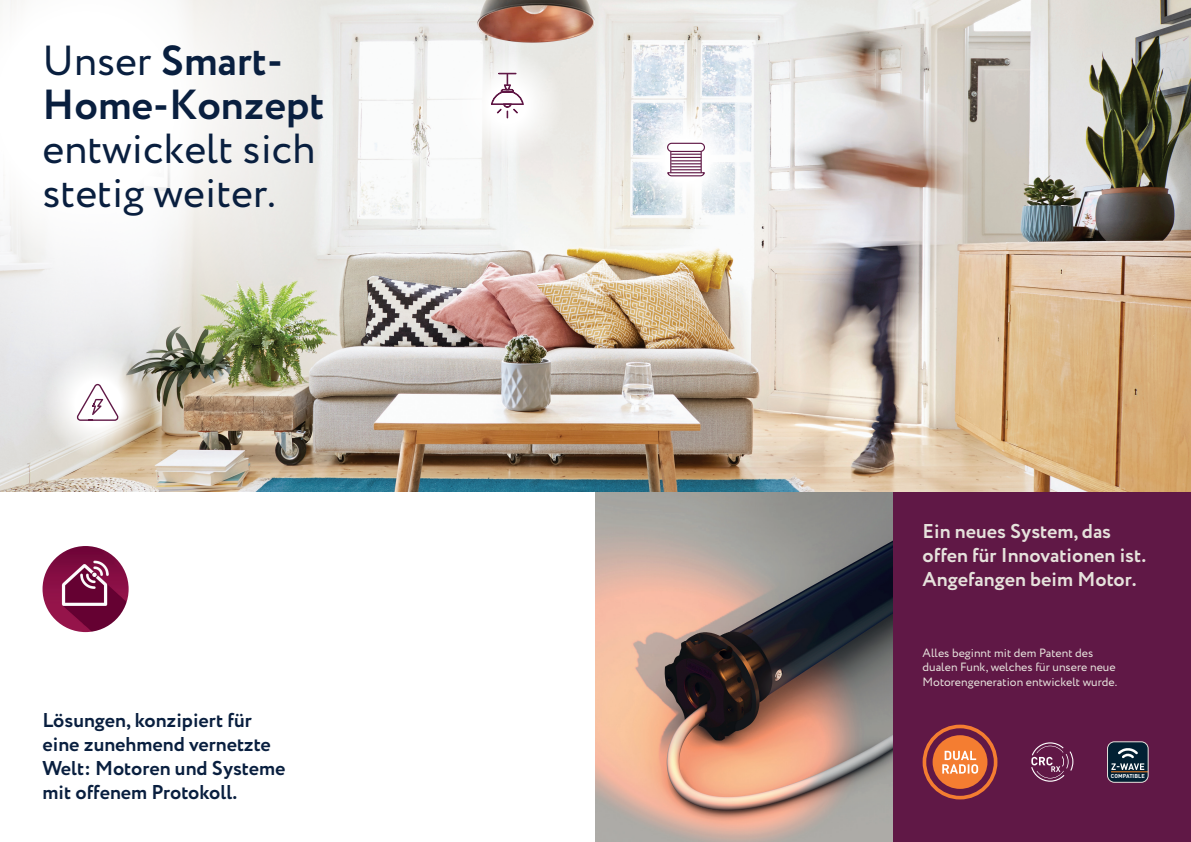
<style>
.page{position:relative;width:1191px;height:842px;background:#fff}
.page>*{position:absolute;margin:0;border:0;box-sizing:border-box;transform-origin:0 0}
.t1{font:42px/44px "Circe";color:#091f3f}
.t2{font:700 42px/44px "Circe";color:#091f3f}
.t3{font:700 20px/24px "Circe";color:#091f3f}
.t4{font:700 20px/24px "Circe";color:#e6e2dc}
.t5{font:12px/14.4px "Circe";color:#e6e2dc}
.t6{font:700 5.6px "DINOT";letter-spacing:.01em;color:#fff}
.s1{font-weight:400}
</style>
<div class="page">
<img style="left:595px;top:491px;width:298px;height:351px">
<div style="left:893px;top:0;width:298px;height:842px;background:#601846"></div>
<img style="left:0;top:0;width:1191px;height:491px">
<svg style="left:0;top:0;width:346px;height:376px"></svg>
<img style="left:43px;top:546px;width:86px;height:86px;border-radius:43px">
<svg style="left:452px;top:49px;width:110px;height:111px;fill:#f6f6f5"></svg>
<svg style="left:491px;top:73px;width:33px;height:45px"></svg>
<svg style="left:43px;top:347px;width:110px;height:110px"></svg>
<svg style="left:77px;top:384px;width:42px;height:37px"></svg>
<svg style="left:623px;top:97px;width:125px;height:125px"></svg>
<div style="left:667px;top:143px;width:37px;height:8px;background:#fff;border-radius:4px"></div>
<div style="left:667px;top:143px;width:38px;height:9px;border:1px solid #601846;border-radius:4px"></div>
<svg style="left:666px;top:152px;width:40px;height:25px"></svg>
<div style="left:932px;top:735px;width:55px;height:54px;background:#f47d31;border-radius:50%"></div>
<div style="left:922px;top:725px;width:75px;height:74px;border:4px solid #f47d31;border-radius:50%"></div>
<svg style="left:942px;top:751px;width:36px;height:23px"></svg>
<svg style="left:1031px;top:742px;width:42px;height:40px"></svg>
<svg style="left:1109px;top:742px;width:39px;height:40px"></svg>
<div style="left:1107px;top:741px;width:41px;height:42px;border:1px solid #e6e2dc;border-radius:7px"></div>
<h1 class="t2" style="left:43px;top:41px;width:284px"><span class="s1">Unser</span> Smart-<br>Home-Konzept</h1>
<h1 class="t1" style="left:43px;top:128px;width:274px">entwickelt sich stetig weiter.</h1>
<h2 class="t3" style="left:43px;top:709px;width:244px">Lösungen, konzipiert für eine zunehmend vernetzte<br>Welt: Motoren und Systeme mit offenem Protokoll.</h2>
<h2 class="t4" style="left:922px;top:521px;width:225px">Ein neues System, das offen für Innovationen ist.<br>Angefangen beim Motor.</h2>
<p class="t5" style="left:922px;top:646px;width:196px">Alles beginnt mit dem Patent des dualen Funk, welches für unsere neue<br>Motorengeneration entwickelt wurde.</p>
<p class="t6" style="left:1111px;top:771px;width:35px">COMPATIBLE</p>
</div>
